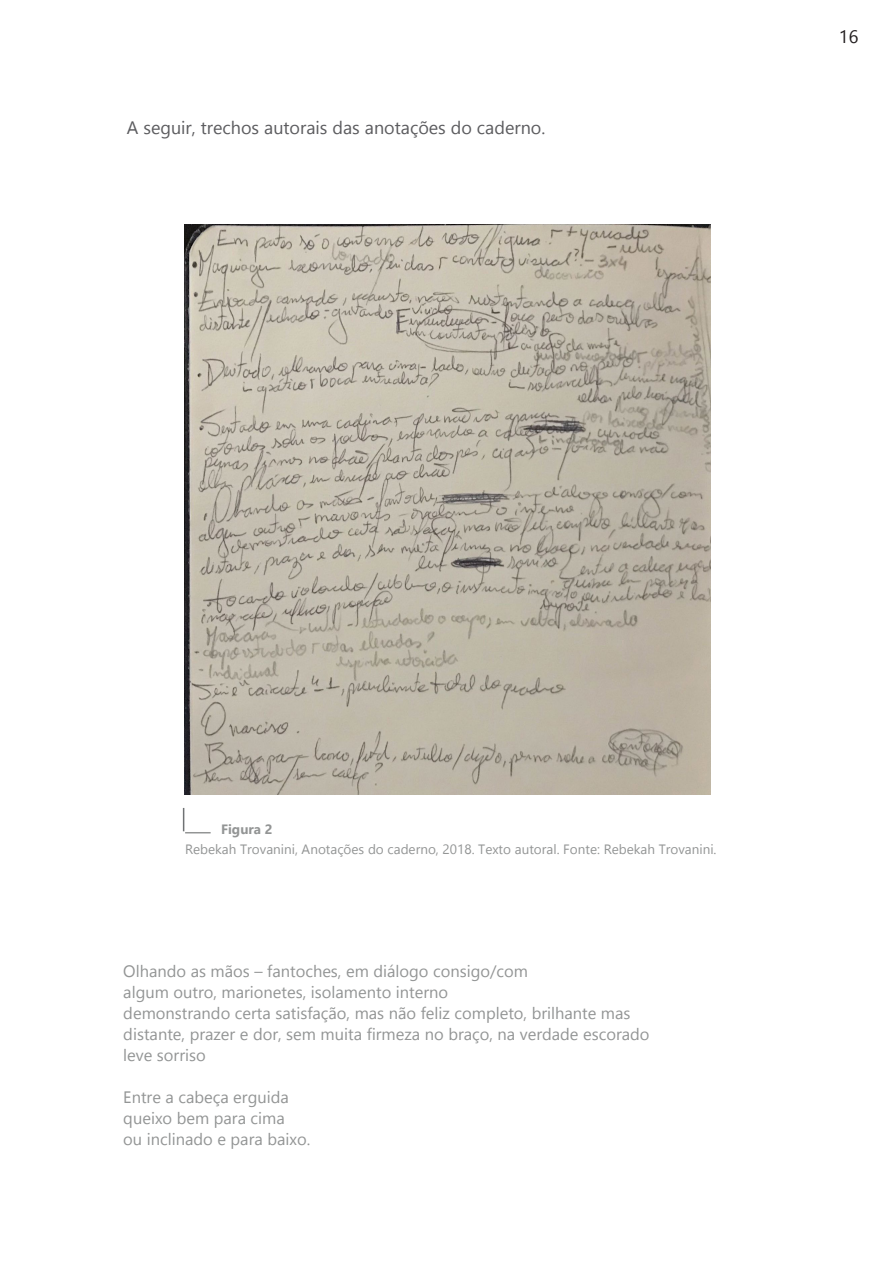
<style>
.page{position:relative;width:893px;height:1263px;background:#fff}
.page>*{position:absolute;margin:0;border:0;box-sizing:border-box;transform-origin:0 0}
.t1{font:18px "Gadugi";color:#5c5c5f}
.t2{font:18px "Gadugi";color:#231f20}
.t3{font:16.5px "Gadugi";color:#939595}
.t4{font:13.5px "Gadugi";color:#939595}
.t5{font:700 13.5px "Gadugi";color:#939595}
</style>
<div class="page">
<img style="left:184px;top:224px;width:526px;height:570px">
<svg style="left:183px;top:808px;width:28px;height:25px"></svg>
<p class="t1" style="left:127px;top:117px;width:420px">A seguir, trechos autorais das anotações do caderno.</p>
<p class="t2" style="left:839px;top:26px;width:21px">16</p>
<p class="t5" style="left:221px;top:821px;width:53px">Figura 2</p>
<p class="t4" style="left:185px;top:841px;width:533px">Rebekah Trovanini, Anotações do caderno, 2018. Texto autoral. Fonte: Rebekah Trovanini.</p>
<p class="t3" style="left:123px;top:961px;width:406px">Olhando as mãos – fantoches, em diálogo consigo/com</p>
<p class="t3" style="left:123px;top:982px;width:326px">algum outro, marionetes, isolamento interno</p>
<p class="t3" style="left:123px;top:1003px;width:509px">demonstrando certa satisfação, mas não feliz completo, brilhante mas</p>
<p class="t3" style="left:123px;top:1024px;width:528px">distante, prazer e dor, sem muita firmeza no braço, na verdade escorado</p>
<p class="t3" style="left:123px;top:1045px;width:84px">leve sorriso</p>
<p class="t3" style="left:123px;top:1087px;width:167px">Entre a cabeça erguida</p>
<p class="t3" style="left:123px;top:1108px;width:163px">queixo bem para cima</p>
<p class="t3" style="left:123px;top:1129px;width:188px">ou inclinado e para baixo.</p>
</div>
